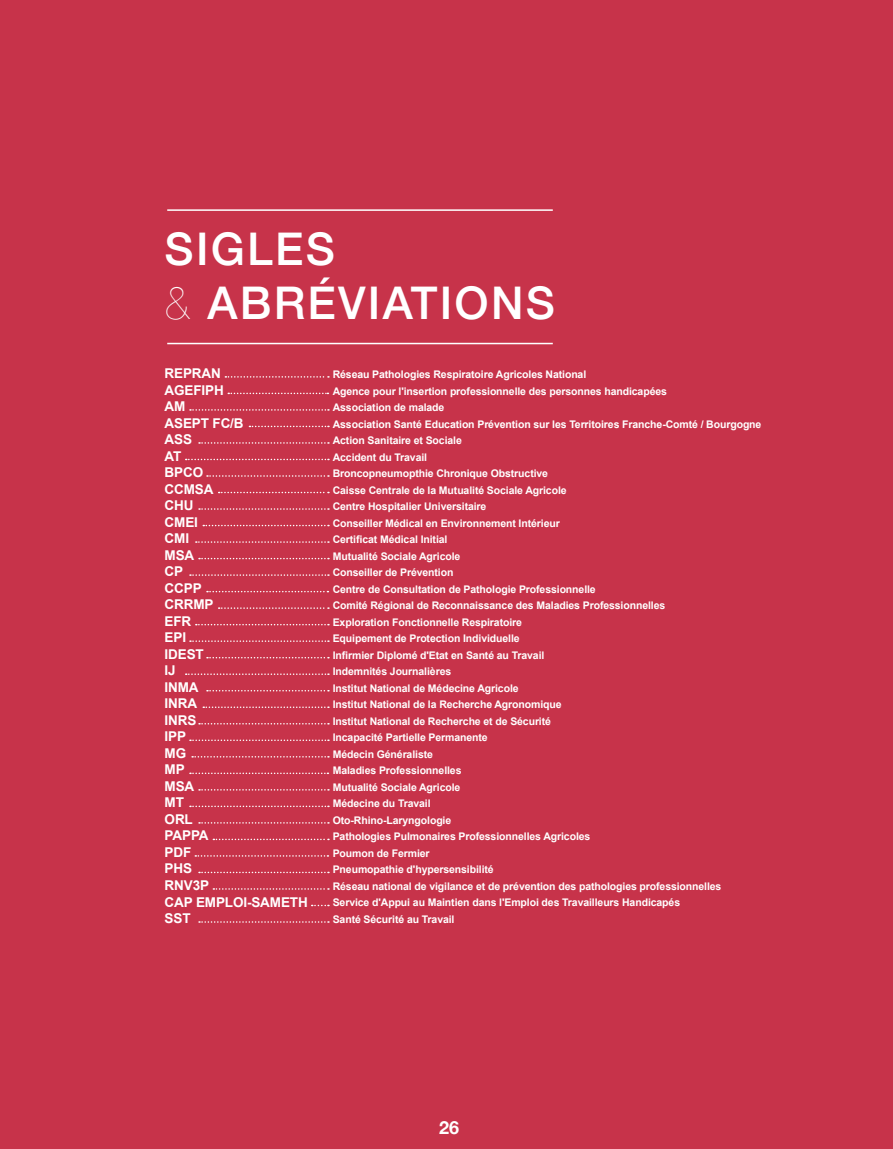
<style>
.page{position:relative;width:893px;height:1149px;background:#fff}
.page>*{position:absolute;margin:0;border:0;box-sizing:border-box;transform-origin:0 0}
.t1{font:500 45px/54px "Helvetica Neue";letter-spacing:.05em;color:#fff}
.t2{font:700 18px "Helvetica Neue";color:#fff}
.t3{font:700 13.5px/16.5px "Arial";letter-spacing:-.01em;color:#fff}
.t4{font:700 10.5px/16.5px "Arial";letter-spacing:-.01em;color:#fff}
.s1{font-weight:200}
</style>
<div class="page">
<div style="left:0;top:0;width:893px;height:1148px;background:#c7334a"></div>
<hr style="left:167px;top:209px;width:386px;height:2px;background:#fff">
<hr style="left:167px;top:342px;width:386px;height:2px;background:#fff">
<svg style="left:225px;top:376px;width:104px;height:1px"></svg>
<svg style="left:190px;top:574px;width:139px;height:1px"></svg>
<svg style="left:190px;top:772px;width:138px;height:1px"></svg>
<svg style="left:190px;top:409px;width:139px;height:1px"></svg>
<svg style="left:219px;top:607px;width:110px;height:1px"></svg>
<svg style="left:199px;top:789px;width:130px;height:1px"></svg>
<svg style="left:186px;top:458px;width:143px;height:2px"></svg>
<svg style="left:207px;top:657px;width:122px;height:1px"></svg>
<svg style="left:199px;top:822px;width:130px;height:1px"></svg>
<svg style="left:199px;top:442px;width:130px;height:1px"></svg>
<svg style="left:190px;top:640px;width:139px;height:1px"></svg>
<svg style="left:249px;top:425px;width:80px;height:2px"></svg>
<svg style="left:196px;top:623px;width:133px;height:2px"></svg>
<svg style="left:190px;top:805px;width:139px;height:1px"></svg>
<svg style="left:207px;top:475px;width:122px;height:1px"></svg>
<svg style="left:186px;top:673px;width:143px;height:1px"></svg>
<svg style="left:213px;top:838px;width:116px;height:1px"></svg>
<svg style="left:219px;top:491px;width:110px;height:2px"></svg>
<svg style="left:207px;top:690px;width:122px;height:1px"></svg>
<svg style="left:199px;top:508px;width:130px;height:1px"></svg>
<svg style="left:203px;top:706px;width:126px;height:1px"></svg>
<svg style="left:195px;top:855px;width:133px;height:1px"></svg>
<svg style="left:196px;top:541px;width:133px;height:1px"></svg>
<svg style="left:190px;top:739px;width:139px;height:1px"></svg>
<svg style="left:213px;top:888px;width:116px;height:1px"></svg>
<svg style="left:203px;top:524px;width:126px;height:2px"></svg>
<svg style="left:199px;top:723px;width:130px;height:1px"></svg>
<svg style="left:199px;top:871px;width:130px;height:1px"></svg>
<svg style="left:199px;top:557px;width:130px;height:2px"></svg>
<svg style="left:192px;top:756px;width:137px;height:1px"></svg>
<svg style="left:199px;top:921px;width:130px;height:1px"></svg>
<svg style="left:228px;top:392px;width:100px;height:2px"></svg>
<svg style="left:207px;top:590px;width:121px;height:2px"></svg>
<h1 class="t1" style="left:165px;top:218px;width:392px">SIGLES<br><span class="s1">&amp;</span> ABRÉVIATIONS</h1>
<p class="t3" style="left:165px;top:365px;width:145px">REPRAN<br>AGEFIPH<br>AM<br>ASEPT FC/B<br>ASS<br>AT<br>BPCO<br>CCMSA<br>CHU<br>CMEI<br>CMI<br>MSA<br>CP<br>CCPP<br>CRRMP<br>EFR<br>EPI<br>IDEST<br>IJ<br>INMA<br>INRA<br>INRS<br>IPP<br>MG<br>MP<br>MSA<br>MT<br>ORL<br>PAPPA<br>PDF<br>PHS<br>RNV3P<br>CAP EMPLOI-SAMETH<br>SST</p>
<p class="t4" style="left:333px;top:366px;width:430px">Réseau Pathologies Respiratoire Agricoles National<br>Agence pour l'insertion professionnelle des personnes handicapées<br>Association de malade<br>Association Santé Education Prévention sur les Territoires Franche-Comté / Bourgogne Action Sanitaire et Sociale<br>Accident du Travail<br>Broncopneumopthie Chronique Obstructive<br>Caisse Centrale de la Mutualité Sociale Agricole<br>Centre Hospitalier Universitaire<br>Conseiller Médical en Environnement Intérieur<br>Certificat Médical Initial<br>Mutualité Sociale Agricole<br>Conseiller de Prévention<br>Centre de Consultation de Pathologie Professionnelle<br>Comité Régional de Reconnaissance des Maladies Professionnelles<br>Exploration Fonctionnelle Respiratoire<br>Equipement de Protection Individuelle<br>Infirmier Diplomé d'Etat en Santé au Travail<br>Indemnités Journalières<br>Institut National de Médecine Agricole<br>Institut National de la Recherche Agronomique<br>Institut National de Recherche et de Sécurité<br>Incapacité Partielle Permanente<br>Médecin Généraliste<br>Maladies Professionnelles<br>Mutualité Sociale Agricole<br>Médecine du Travail<br>Oto-Rhino-Laryngologie<br>Pathologies Pulmonaires Professionnelles Agricoles<br>Poumon de Fermier<br>Pneumopathie d'hypersensibilité<br>Réseau national de vigilance et de prévention des pathologies professionnelles<br>Service d'Appui au Maintien dans l'Emploi des Travailleurs Handicapés<br>Santé Sécurité au Travail</p>
<h2 class="t2" style="left:439px;top:1112px;width:22px">26</h2>
</div>
